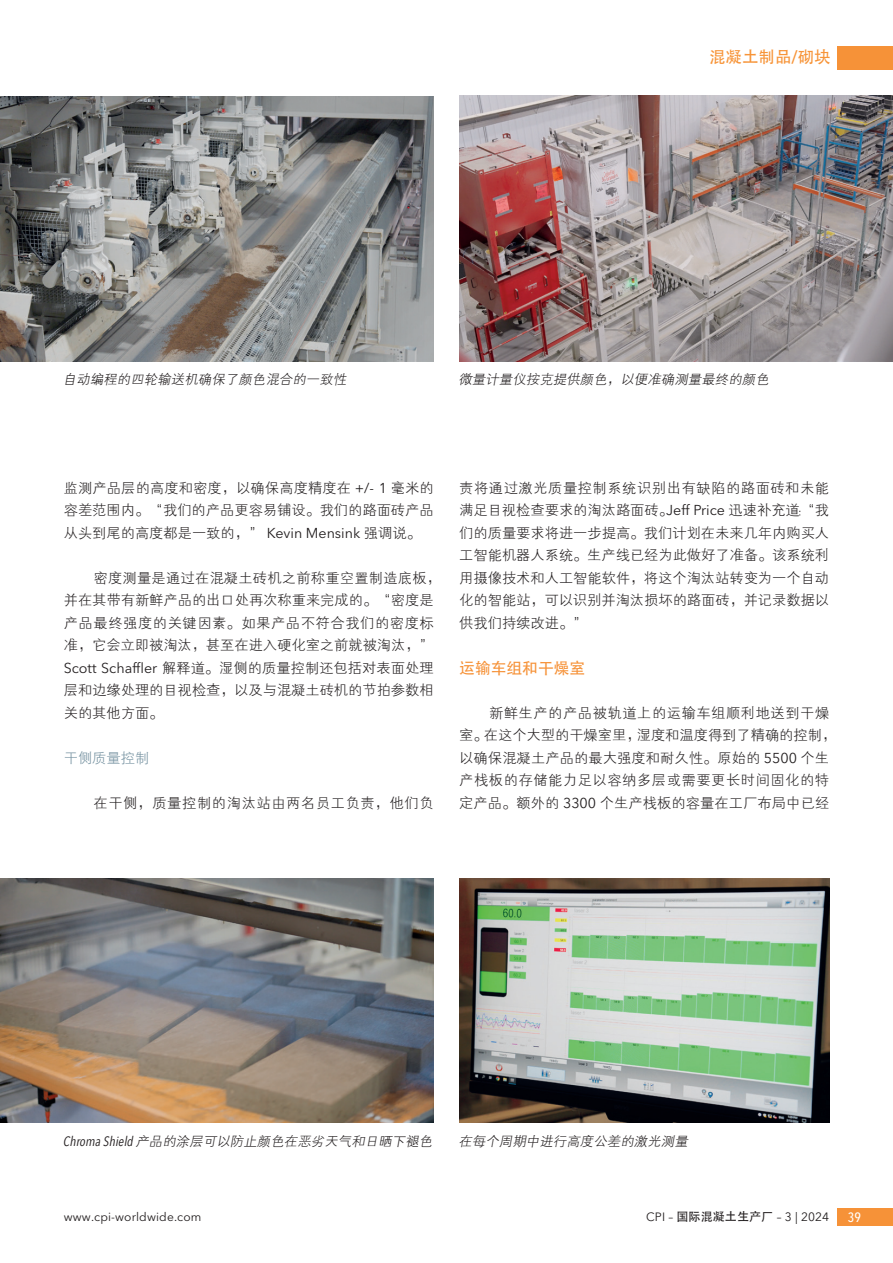
<style>
.page{position:relative;width:893px;height:1263px;background:#fff}
.page>*{position:absolute;margin:0;border:0;box-sizing:border-box;transform-origin:0 0}
.t1{font:16.5px "Adobe Heiti Std";color:#f79438}
.t2{font:15.75px "Adobe Heiti Std";color:#f69238}
.t3{font:14.25px/22.5px "FZXH1 JW GB1 0";letter-spacing:.005em;color:#231f20;text-align:justify}
.t4{font:14.25px "FZXH1 JW GB1 0";letter-spacing:.045em;color:#231f20}
.t5{font:14.25px "FZXH1 JW GB1 0";color:#73909f}
.t6{font:italic 13.5px "FZXH1 JW GB1 0";color:#231f20}
.t7{font:500 condensed 13.5px "Avenir Next LT Pro";color:#fff}
.t8{font:12px "Avenir Next LT Pro";letter-spacing:.01em;color:#231f20}
.s1{font-family:"Avenir Next LT Pro"}
.s2{font-family:"Avenir Next LT Pro";font-stretch:condensed}
.s3{font-family:"Adobe Heiti Std"}
</style>
<div class="page">
<img style="left:0;top:97px;width:434px;height:264px">
<img style="left:459px;top:96px;width:434px;height:265px">
<img style="left:0;top:878px;width:434px;height:244px">
<img style="left:459px;top:878px;width:370px;height:244px">
<div style="left:838px;top:1208px;width:55px;height:18px;background:#f69238"></div>
<div style="left:838px;top:47px;width:55px;height:23px;background:#f69238"></div>
<p class="t1" style="left:709px;top:47px;width:123px">混凝土制品/砌块</p>
<p class="t6" style="left:63px;top:372px;width:288px">自动编程的四轮输送机确保了颜色混合的一致性</p>
<p class="t6" style="left:458px;top:372px;width:315px">微量计量仪按克提供颜色，以便准确测量最终的颜色</p>
<p class="t3" style="left:64px;top:477px;width:371px">监测产品层的高度和密度，以确保高度精度在 <span class="s1">+/- 1</span> 毫米的容差范围内。“我们的产品更容易铺设。我们的路面砖产品从头到尾的高度都是一致的，” <span class="s1">Kevin Mensink</span> 强调说。</p>
<p class="t3" style="left:64px;top:567px;width:379px;text-align:left;text-indent:30px">密度测量是通过在混凝土砖机之前称重空置制造底板，并在其带有新鲜产品的出口处再次称重来完成的。“密度是产品最终强度的关键因素。如果产品不符合我们的密度标准，它会立即被淘汰，甚至在进入硬化室之前就被淘汰，”<br><span class="s1">Scott Schaffler</span> 解释道。湿侧的质量控制还包括对表面处理层和边缘处理的目视检查，以及与混凝土砖机的节拍参数相关的其他方面。</p>
<p class="t5" style="left:64px;top:750px;width:87px">干侧质量控制</p>
<p class="t4" style="left:94px;top:795px;width:342px">在干侧，质量控制的淘汰站由两名员工负责，他们负</p>
<p class="t3" style="left:459px;top:477px;width:371px">责将通过激光质量控制系统识别出有缺陷的路面砖和未能满足目视检查要求的淘汰路面砖。<span class="s1">Jeff Price</span> 迅速补充道：“我们的质量要求将进一步提高。我们计划在未来几年内购买人工智能机器人系统。生产线已经为此做好了准备。该系统利用摄像技术和人工智能软件，将这个淘汰站转变为一个自动化的智能站，可以识别并淘汰损坏的路面砖，并记录数据以供我们持续改进。”</p>
<p class="t2" style="left:459px;top:659px;width:127px">运输车组和干燥室</p>
<p class="t3" style="left:459px;top:702px;width:379px;text-align:left;text-indent:30px">新鲜生产的产品被轨道上的运输车组顺利地送到干燥室。在这个大型的干燥室里，湿度和温度得到了精确的控制，以确保混凝土产品的最大强度和耐久性。原始的 <span class="s1">5500</span> 个生产栈板的存储能力足以容纳多层或需要更长时间固化的特定产品。额外的 <span class="s1">3300</span> 个生产栈板的容量在工厂布局中已经</p>
<p class="t6" style="left:63px;top:1134px;width:374px"><span class="s2">Chroma Shield</span> 产品的涂层可以防止颜色在恶劣天气和日晒下褪色</p>
<p class="t6" style="left:458px;top:1134px;width:234px">在每个周期中进行高度公差的激光测量</p>
<p class="t8" style="left:64px;top:1210px;width:139px">www.cpi-worldwide.com</p>
<p class="t8" style="left:646px;top:1210px;width:184px">CPI – <span class="s3">国际混凝土生产厂</span> – 3 | 2024</p>
<p class="t7" style="left:848px;top:1209px;width:15px">39</p>
</div>
